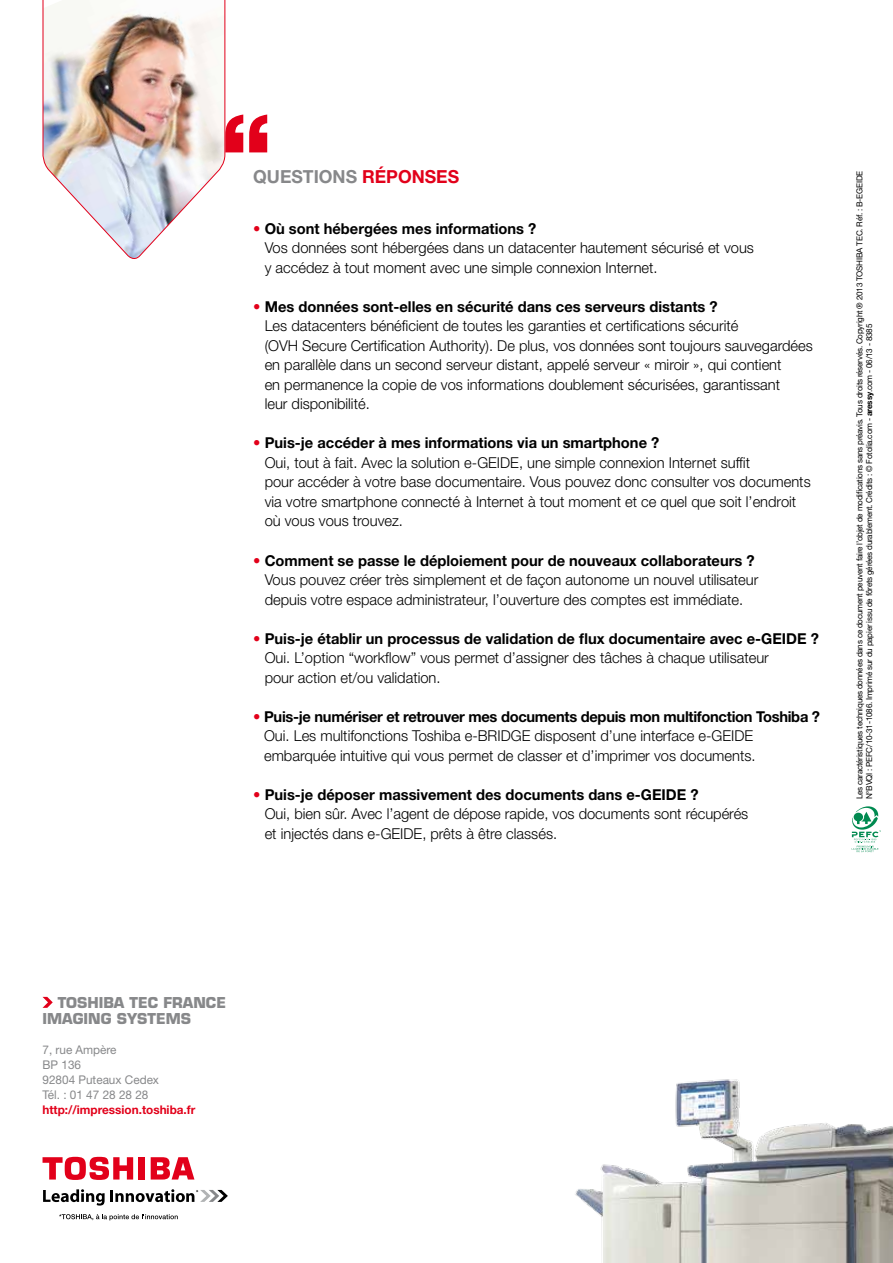
<style>
.page{position:relative;width:893px;height:1263px;background:#fff}
.page>*{position:absolute;margin:0;border:0;box-sizing:border-box;transform-origin:0 0}
.t1{font:900 100.05px "Helvetica Neue LT Std";color:#e2001a}
.t2{font:700 18px "Helvetica Neue LT Std";color:#87888a}
.t3{font:300 15px/19.5px "Helvetica Neue LT Std";color:#000}
.t4{font:700 14.7px/15.8px "Eurostile";color:#87888a}
.t5{font:12px/15px "Helvetica Neue LT Std";color:#87888a}
.t6{font:700 12px "Helvetica Neue LT Std";color:#e2001a}
.t7{font:8.25px/9.8px "Helvetica Neue LT Std";letter-spacing:-.025em;color:#000}
.s1{color:#e2001a}
.s2{font-weight:700}
</style>
<div class="page">
<svg style="left:852px;top:806px;width:29px;height:46px"></svg>
<svg style="left:43px;top:1189px;width:62px;height:16px"></svg>
<div style="left:139px;top:1157px;width:6px;height:22px;background:#e2001a"></div>
<svg style="left:151px;top:1157px;width:43px;height:22px"></svg>
<svg style="left:43px;top:1157px;width:90px;height:23px"></svg>
<svg style="left:59px;top:1214px;width:119px;height:6px"></svg>
<svg style="left:111px;top:1189px;width:117px;height:13px"></svg>
<svg style="left:43px;top:997px;width:10px;height:11px"></svg>
<img style="left:575px;top:1079px;width:318px;height:184px">
<img style="left:42px;top:0;width:184px;height:259px">
<h1 class="t1" style="left:221px;top:91px;width:52px">“</h1>
<p class="t2" style="left:253px;top:165px;width:207px">Questions <span class="s1">Réponses</span></p>
<p class="t3" style="left:265px;top:219px;width:491px;text-indent:-11px"><span class="s1">•</span> <span class="s2">Où sont hébergées mes informations ?<br></span>Vos données sont hébergées dans un datacenter hautement sécurisé et vous y accédez à tout moment avec une simple connexion Internet.</p>
<p class="t3" style="left:265px;top:297px;width:550px;text-indent:-11px"><span class="s1">•</span> <span class="s2">Mes données sont-elles en sécurité dans ces serveurs distants ?<br></span>Les datacenters bénéficient de toutes les garanties et certifications sécurité<br>(OVH Secure Certification Authority). De plus, vos données sont toujours sauvegardées en parallèle dans un second serveur distant, appelé serveur « miroir », qui contient<br>en permanence la copie de vos informations doublement sécurisées, garantissant<br>leur disponibilité.</p>
<p class="t3" style="left:265px;top:433px;width:548px;text-indent:-11px"><span class="s1">•</span> <span class="s2">Puis-je accéder à mes informations via un smartphone ?<br></span>Oui, tout à fait. Avec la solution e-GEIDE, une simple connexion Internet suffit<br>pour accéder à votre base documentaire. Vous pouvez donc consulter vos documents via votre smartphone connecté à Internet à tout moment et ce quel que soit l’endroit où vous vous trouvez.</p>
<p class="t3" style="left:265px;top:550px;width:495px;text-indent:-11px"><span class="s1">•</span> <span class="s2">Comment se passe le déploiement pour de nouveaux collaborateurs ?<br></span>Vous pouvez créer très simplement et de façon autonome un nouvel utilisateur depuis votre espace administrateur, l’ouverture des comptes est immédiate.</p>
<p class="t3" style="left:265px;top:628px;width:556px;text-indent:-11px"><span class="s1">•</span> <span class="s2">Puis-je établir un processus de validation de flux documentaire avec e-GEI DE ?<br></span>Oui. L’option “workflow” vous permet d’assigner des tâches à chaque utilisateur<br>pour action et/ou validation.</p>
<p class="t3" style="left:264px;top:706px;width:557px;text-indent:-11px"><span class="s1">•</span> <span class="s2">Puis-je numériser et retrouver mes documents depuis mon multifonction Toshiba ?<br></span>Oui. Les multifonctions Toshiba e-BRIDGE disposent d’une interface e-GEIDE embarquée intuitive qui vous permet de classer et d’imprimer vos documents.</p>
<p class="t3" style="left:265px;top:784px;width:485px;text-indent:-11px"><span class="s1">•</span> <span class="s2">Puis-je déposer massivement des documents dans e-GEI DE ?<br></span>Oui, bien sûr. Avec l’agent de dépose rapide, vos documents sont récupérés et injectés dans e-GEIDE, prêts à être classés.</p>
<p class="t7" style="left:855px;top:799px;width:630px;rotate:-90deg">Les caractéristiques techniques données dans ce document peuvent faire l’objet de modifications sans préavis. Tous droits réservés. Copyright ® 2013 TOSHIBA TEC. Réf. : B-EGEIDE<br>N°BVQI : PEFC/10-31-1086. Imprimé sur du papier issu de fôrets gérées durablement. Crédits : © Fotolia.com - <span class="s2">aressy</span>.com - 06/13 - 8385</p>
<p class="t4" style="left:43px;top:994px;width:185px;text-indent:15px">TOSHIBA TEC FRANCE<br>IMAGING SYSTEMS</p>
<p class="t5" style="left:43px;top:1042px;width:118px">7, rue Ampère<br>BP 136<br>92804 Puteaux Cedex<br>Tél. : 01 47 28 28 28</p>
<p class="t6" style="left:43px;top:1102px;width:154px">http://impression.toshiba.fr</p>
</div>
